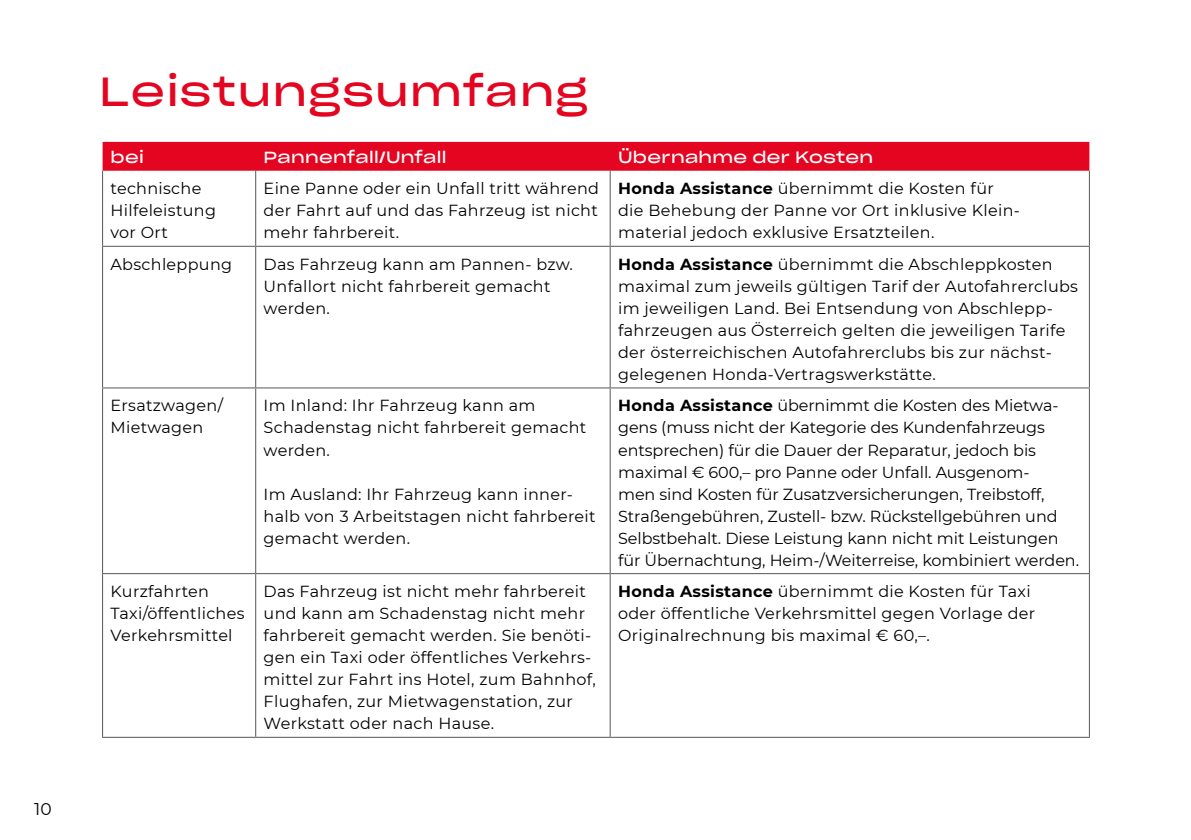
<style>
.page{position:relative;width:1191px;height:840px;background:#fff}
.page>*{position:absolute;margin:0;border:0;box-sizing:border-box;transform-origin:0 0}
.t1{font:40px "Sharp Grotesk Book 25";letter-spacing:.04em;color:#e40521}
.t2{font:17px "Montserrat";color:#000}
.t3{font:16px/22px "Montserrat";letter-spacing:.02em;color:#000}
.t4{font:16px/22px "Montserrat";letter-spacing:-.005em;color:#000}
.t5{font:16px "Sharp Grotesk Book 25";letter-spacing:.015em;color:#fff}
.s1{font-weight:700}
</style>
<div class="page">
<div style="left:103px;top:142px;width:986px;height:29px;background:#e40521"></div>
<hr style="left:102px;top:171px;width:1px;height:75px;background:#575756">
<hr style="left:255px;top:171px;width:1px;height:75px;background:#575756">
<hr style="left:609px;top:171px;width:1px;height:75px;background:#575756">
<hr style="left:1089px;top:171px;width:1px;height:75px;background:#575756">
<hr style="left:102px;top:246px;width:154px;height:1px;background:#575756">
<hr style="left:102px;top:247px;width:1px;height:140px;background:#575756">
<hr style="left:256px;top:246px;width:354px;height:1px;background:#575756">
<hr style="left:255px;top:247px;width:1px;height:140px;background:#575756">
<hr style="left:610px;top:246px;width:480px;height:1px;background:#575756">
<hr style="left:609px;top:247px;width:1px;height:140px;background:#575756">
<hr style="left:1089px;top:247px;width:1px;height:140px;background:#575756">
<hr style="left:102px;top:387px;width:154px;height:1px;background:#575756">
<hr style="left:102px;top:388px;width:1px;height:184px;background:#575756">
<hr style="left:256px;top:387px;width:354px;height:1px;background:#575756">
<hr style="left:255px;top:388px;width:1px;height:184px;background:#575756">
<hr style="left:610px;top:387px;width:480px;height:1px;background:#575756">
<hr style="left:609px;top:388px;width:1px;height:184px;background:#575756">
<hr style="left:1089px;top:388px;width:1px;height:184px;background:#575756">
<hr style="left:102px;top:572px;width:154px;height:1px;background:#575756">
<hr style="left:102px;top:573px;width:1px;height:163px;background:#575756">
<hr style="left:256px;top:572px;width:354px;height:1px;background:#575756">
<hr style="left:255px;top:573px;width:1px;height:163px;background:#575756">
<hr style="left:610px;top:572px;width:480px;height:1px;background:#575756">
<hr style="left:609px;top:573px;width:1px;height:163px;background:#575756">
<hr style="left:1089px;top:573px;width:1px;height:163px;background:#575756">
<hr style="left:102px;top:736px;width:154px;height:1px;background:#575756">
<hr style="left:256px;top:736px;width:354px;height:1px;background:#575756">
<hr style="left:610px;top:736px;width:480px;height:1px;background:#575756">
<p class="t2" style="left:34px;top:797px;width:19px">10</p>
<h1 class="t1" style="left:99px;top:57px;width:489px">Leistungsumfang</h1>
<p class="t5" style="left:110px;top:143px;width:35px">bei</p>
<p class="t5" style="left:264px;top:143px;width:184px">Pannenfall/Unfall</p>
<p class="t5" style="left:618px;top:143px;width:256px">Übernahme der Kosten</p>
<p class="t3" style="left:110px;top:177px;width:107px">technische<br>Hilfeleistung vor Ort</p>
<p class="t3" style="left:264px;top:177px;width:337px;text-align:justify">Eine Panne oder ein Unfall tritt während der Fahrt auf und das Fahrzeug ist nicht mehr fahrbereit.</p>
<p class="t3" style="left:618px;top:177px;width:403px"><span class="s1">Honda Assistance</span> übernimmt die Kosten für die Behebung der Panne vor Ort inklusive Klein&shy;material jedoch exklusive Ersatzteilen.</p>
<p class="t3" style="left:110px;top:252px;width:123px">Abschleppung</p>
<p class="t3" style="left:264px;top:252px;width:311px">Das Fahrzeug kann am Pannen- bzw.<br>Unfallort nicht fahrbereit gemacht werden.</p>
<p class="t3" style="left:618px;top:252px;width:461px"><span class="s1">Honda Assistance</span> übernimmt die Abschleppkosten maximal zum jeweils gültigen Tarif der Autofahrerclubs im jeweiligen Land. Bei Entsendung von Abschlepp&shy;fahrzeugen aus Österreich gelten die jeweiligen Tarife der österreichischen Autofahrerclubs bis zur nächst&shy;gelegenen Honda-Vertragswerkstätte.</p>
<p class="t3" style="left:110px;top:394px;width:114px">Ersatzwagen/<br>Mietwagen</p>
<p class="t3" style="left:264px;top:394px;width:324px">Im Inland: Ihr Fahrzeug kann am<br>Schadenstag nicht fahrbereit gemacht werden.</p>
<p class="t3" style="left:264px;top:482px;width:333px">Im Ausland: Ihr Fahrzeug kann inner&shy;halb von 3 Arbeitstagen nicht fahrbereit gemacht werden.</p>
<p class="t4" style="left:618px;top:394px;width:462px"><span class="s1">Honda Assistance</span> übernimmt die Kosten des Mietwa&shy;gens (muss nicht der Kategorie des Kundenfahrzeugs entsprechen) für die Dauer der Reparatur, jedoch bis maximal € 600,– pro Panne oder Unfall. Ausgenom-<br>men sind Kosten für Zusatzversicherungen, Treibstoff, Straßengebühren, Zustell- bzw. Rückstellgebühren und Selbstbehalt. Diese Leistung kann nicht mit Leistungen für Übernachtung, Heim-/Weiterreise, kombiniert werden.</p>
<p class="t3" style="left:110px;top:579px;width:135px">Kurzfahrten<br>Taxi/öffentliches<br>Verkehrsmittel</p>
<p class="t3" style="left:264px;top:579px;width:334px">Das Fahrzeug ist nicht mehr fahrbereit und kann am Schadenstag nicht mehr fahrbereit gemacht werden. Sie benöti&shy;gen ein Taxi oder öffentliches Verkehrs&shy;mittel zur Fahrt ins Hotel, zum Bahnhof, Flughafen, zur Mietwagenstation, zur Werkstatt oder nach Hause.</p>
<p class="t3" style="left:618px;top:579px;width:418px"><span class="s1">Honda Assistance</span> übernimmt die Kosten für Taxi oder öffentliche Verkehrsmittel gegen Vorlage der<br>Originalrechnung bis maximal € 60,–.</p>
</div>
